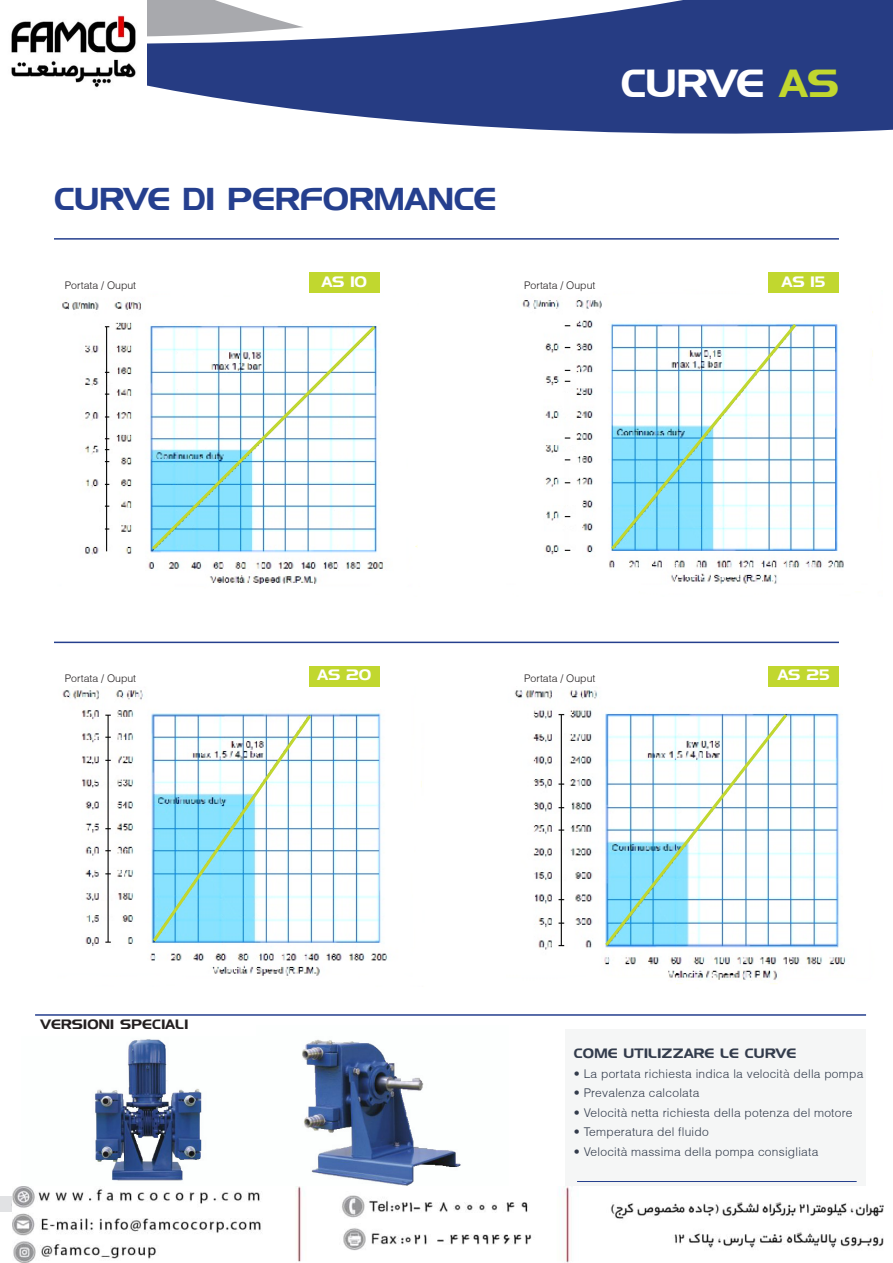
<style>
.page{position:relative;width:893px;height:1263px;background:#fff}
.page>*{position:absolute;margin:0;border:0;box-sizing:border-box;transform-origin:0 0}
.t1{font:39px "Denmark";letter-spacing:.005em;color:#fff}
.t2{font:31.5px "Denmark";letter-spacing:.005em;color:#253f8e}
.t3{font:15px "Denmark";color:#fff}
.t4{font:13.5px "Denmark";letter-spacing:.02em;color:#333c4c}
.t5{font:13.5px "Denmark";letter-spacing:.02em;color:#231f20}
.t6{font:300 12px "Helvetica";letter-spacing:.02em;color:#333c4c}
.t7{font:300 10.5px "Helvetica";color:#231f20}
.s1{color:#c1d72f}
</style>
<div class="page">
<div style="left:566px;top:1029px;width:300px;height:205px;background:#f5f6f6"></div>
<img style="left:95px;top:1039px;width:107px;height:142px">
<img style="left:302px;top:1039px;width:159px;height:147px">
<svg style="left:147px;top:0;width:746px;height:134px;fill:#263c83"></svg>
<svg style="left:147px;top:0;width:157px;height:47px"></svg>
<div style="left:0;top:1196px;width:35px;height:16px;background:#e1e2e4"></div>
<hr style="left:35px;top:1014px;width:831px;height:2px;background:#253f8e">
<hr style="left:54px;top:238px;width:785px;height:2px;background:#253f8e">
<img style="left:62px;top:298px;width:356px;height:286px">
<img style="left:62px;top:690px;width:360px;height:286px">
<img style="left:521px;top:300px;width:352px;height:288px">
<img style="left:514px;top:689px;width:332px;height:295px">
<hr style="left:54px;top:642px;width:785px;height:1px;background:#253f8e">
<div style="left:309px;top:665px;width:71px;height:21px;background:#c1d72f"></div>
<div style="left:768px;top:665px;width:71px;height:21px;background:#c1d72f"></div>
<div style="left:309px;top:272px;width:71px;height:21px;background:#c1d72f"></div>
<div style="left:768px;top:272px;width:71px;height:21px;background:#c1d72f"></div>
<svg style="left:149px;top:323px;width:229px;height:230px"></svg>
<svg style="left:608px;top:321px;width:191px;height:232px"></svg>
<svg style="left:150px;top:712px;width:164px;height:233px"></svg>
<svg style="left:602px;top:711px;width:188px;height:238px"></svg>
<hr style="left:577px;top:1181px;width:280px;height:1px;background:#253f8e">
<img style="left:11px;top:15px;width:125px;height:73px">
<img style="left:13px;top:1186px;width:870px;height:77px">
<p class="t2" style="left:54px;top:180px;width:444px">CURVE DI PERFORMANCE</p>
<p class="t1" style="left:621px;top:60px;width:220px">CURVE <span class="s1">AS</span></p>
<p class="t7" style="left:65px;top:279px;width:73px">Portata / Ouput</p>
<p class="t3" style="left:322px;top:272px;width:47px">AS 10</p>
<p class="t7" style="left:524px;top:279px;width:73px">Portata / Ouput</p>
<p class="t3" style="left:782px;top:272px;width:45px">AS 15</p>
<p class="t7" style="left:65px;top:672px;width:73px">Portata / Ouput</p>
<p class="t3" style="left:317px;top:665px;width:55px">AS 20</p>
<p class="t7" style="left:524px;top:672px;width:73px">Portata / Ouput</p>
<p class="t3" style="left:778px;top:665px;width:54px">AS 25</p>
<p class="t5" style="left:40px;top:1016px;width:149px">VERSIONI SPECIALI</p>
<p class="t4" style="left:574px;top:1045px;width:224px">COME UTILIZZARE LE CURVE</p>
<p class="t6" style="left:574px;top:1066px;width:291px">• La portata richiesta indica la velocità della pompa</p>
<p class="t6" style="left:574px;top:1085px;width:127px">• Prevalenza calcolata</p>
<p class="t6" style="left:574px;top:1105px;width:280px">• Velocità netta richiesta della potenza del motore</p>
<p class="t6" style="left:574px;top:1124px;width:136px">• Temperatura del fluido</p>
<p class="t6" style="left:574px;top:1144px;width:246px">• Velocità massima della pompa consigliata</p>
</div>
